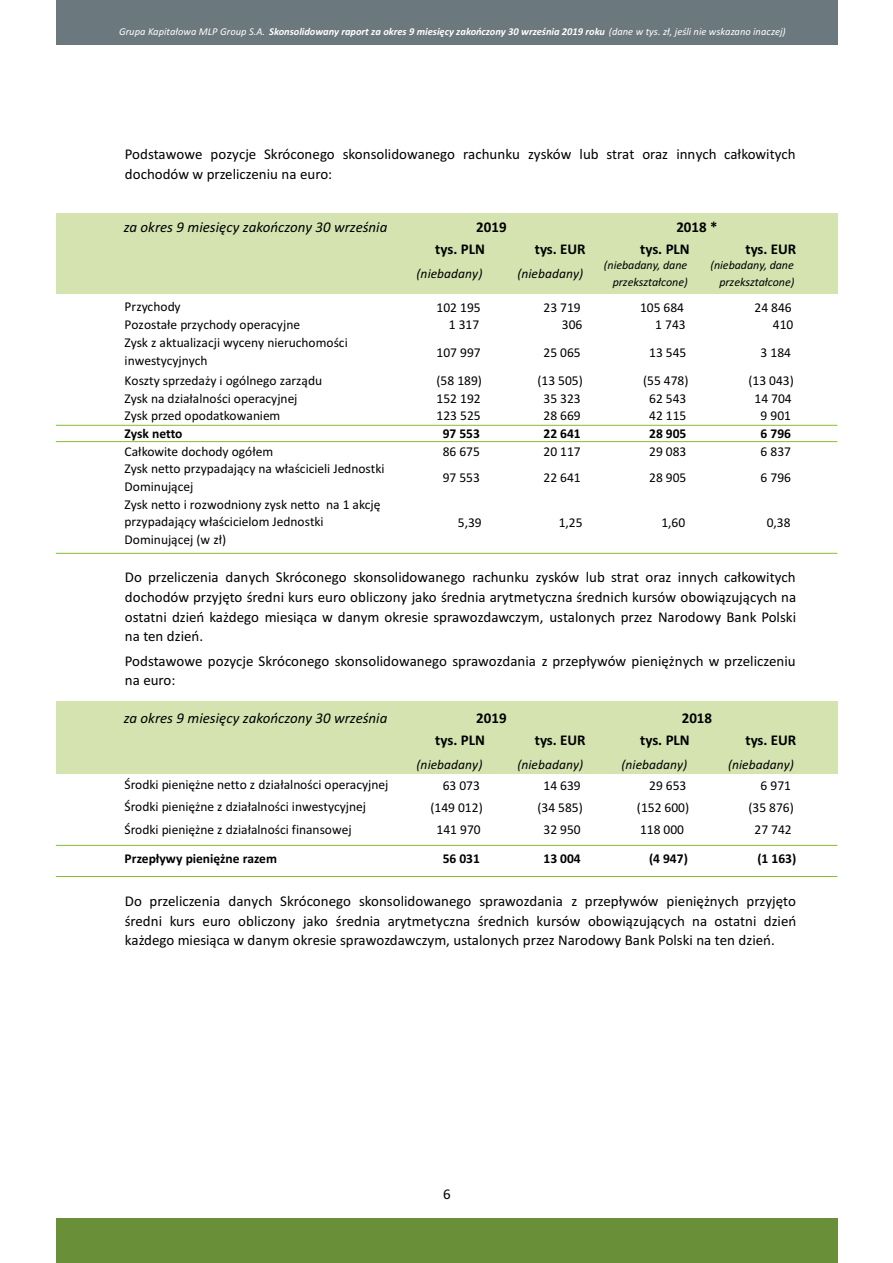
<style>
.page{position:relative;width:893px;height:1263px;background:#fff}
.page>*{position:absolute;margin:0;border:0;box-sizing:border-box;transform-origin:0 0}
.t1{font:15px/19.6px "Calibri";color:#000}
.t2{font:700 15px "Calibri";color:#000}
.t3{font:italic 15px "Calibri";color:#000}
.t4{font:13.5px/17.7px "Calibri";color:#000}
.t5{font:700 13.5px "Calibri";color:#000}
.t6{font:italic 13.5px "Calibri";color:#000}
.t7{font:italic 12px/16.2px "Calibri";letter-spacing:-.01em;color:#000;text-align:right}
.t8{font:italic 10.5px "Calibri";color:#fff}
.s1{font-weight:700}
</style>
<div class="page">
<div style="left:56px;top:213px;width:781px;height:81px;background:#d4e3b0"></div>
<div style="left:56px;top:702px;width:781px;height:72px;background:#d4e3b0"></div>
<div style="left:56px;top:1218px;width:782px;height:45px;background:#698f38"></div>
<div style="left:56px;top:0;width:782px;height:45px;background:#6b787d"></div>
<hr style="left:56px;top:425px;width:781px;height:1px;background:#87bd2e">
<hr style="left:56px;top:441px;width:781px;height:1px;background:#87bd2e">
<hr style="left:56px;top:845px;width:781px;height:1px;background:#87bd2e">
<hr style="left:56px;top:876px;width:781px;height:1px;background:#87bd2e">
<hr style="left:56px;top:553px;width:781px;height:1px;background:#87bd2e">
<p class="t8" style="left:119px;top:27px;width:668px">Grupa Kapitałowa MLP Group S.A. <span class="s1">Skonsolidowany raport za okres 9 miesięcy zakończony 30 września 2019 roku</span> (dane w tys. zł, jeśli nie wskazano inaczej)</p>
<p class="t1" style="left:125px;top:146px;width:672px">Podstawowe pozycje Skróconego skonsolidowanego rachunku zysków lub strat oraz innych całkowitych dochodów w przeliczeniu na euro:</p>
<p class="t3" style="left:124px;top:221px;width:265px">za okres 9 miesięcy zakończony 30 września</p>
<p class="t2" style="left:476px;top:221px;width:32px">2019</p>
<p class="t2" style="left:676px;top:221px;width:43px">2018 *</p>
<p class="t2" style="left:435px;top:242px;width:51px">tys. PLN</p>
<p class="t2" style="left:535px;top:242px;width:52px">tys. EUR</p>
<p class="t2" style="left:640px;top:242px;width:51px">tys. PLN</p>
<p class="t2" style="left:745px;top:242px;width:52px">tys. EUR</p>
<p class="t6" style="left:416px;top:268px;width:67px">(niebadany)</p>
<p class="t6" style="left:517px;top:268px;width:67px">(niebadany)</p>
<p class="t7" style="left:604px;top:258px;width:85px">(niebadany, dane przekształcone)</p>
<p class="t7" style="left:711px;top:258px;width:85px">(niebadany, dane przekształcone)</p>
<p class="t4" style="left:125px;top:299px;width:58px">Przychody</p>
<p class="t4" style="left:437px;top:299px;width:46px">102 195</p>
<p class="t4" style="left:543px;top:299px;width:39px">23 719</p>
<p class="t4" style="left:640px;top:299px;width:46px">105 684</p>
<p class="t4" style="left:754px;top:299px;width:39px">24 846</p>
<p class="t4" style="left:125px;top:317px;width:177px">Pozostałe przychody operacyjne</p>
<p class="t4" style="left:449px;top:317px;width:32px">1 317</p>
<p class="t4" style="left:562px;top:317px;width:22px">306</p>
<p class="t4" style="left:655px;top:317px;width:32px">1 743</p>
<p class="t4" style="left:773px;top:317px;width:22px">410</p>
<p class="t4" style="left:437px;top:345px;width:46px">107 997</p>
<p class="t4" style="left:543px;top:345px;width:39px">25 065</p>
<p class="t4" style="left:649px;top:345px;width:39px">13 545</p>
<p class="t4" style="left:761px;top:345px;width:32px">3 184</p>
<p class="t4" style="left:125px;top:373px;width:199px">Koszty sprzedaży i ogólnego zarządu</p>
<p class="t4" style="left:437px;top:373px;width:47px">(58 189)</p>
<p class="t4" style="left:537px;top:373px;width:47px">(13 505)</p>
<p class="t4" style="left:643px;top:373px;width:47px">(55 478)</p>
<p class="t4" style="left:748px;top:373px;width:47px">(13 043)</p>
<p class="t4" style="left:125px;top:390px;width:174px">Zysk na działalności operacyjnej</p>
<p class="t4" style="left:437px;top:391px;width:46px">152 192</p>
<p class="t4" style="left:543px;top:391px;width:39px">35 323</p>
<p class="t4" style="left:649px;top:391px;width:39px">62 543</p>
<p class="t4" style="left:754px;top:391px;width:39px">14 704</p>
<p class="t4" style="left:125px;top:408px;width:157px">Zysk przed opodatkowaniem</p>
<p class="t4" style="left:437px;top:408px;width:46px">123 525</p>
<p class="t4" style="left:543px;top:408px;width:39px">28 669</p>
<p class="t4" style="left:649px;top:408px;width:39px">42 115</p>
<p class="t4" style="left:761px;top:408px;width:32px">9 901</p>
<p class="t5" style="left:125px;top:428px;width:59px">Zysk netto</p>
<p class="t5" style="left:443px;top:428px;width:39px">97 553</p>
<p class="t5" style="left:543px;top:428px;width:39px">22 641</p>
<p class="t5" style="left:649px;top:428px;width:39px">28 905</p>
<p class="t5" style="left:761px;top:428px;width:32px">6 796</p>
<p class="t4" style="left:125px;top:443px;width:150px">Całkowite dochody ogółem</p>
<p class="t4" style="left:443px;top:443px;width:39px">86 675</p>
<p class="t4" style="left:543px;top:443px;width:39px">20 117</p>
<p class="t4" style="left:649px;top:443px;width:39px">29 083</p>
<p class="t4" style="left:761px;top:443px;width:32px">6 837</p>
<p class="t4" style="left:443px;top:470px;width:39px">97 553</p>
<p class="t4" style="left:543px;top:470px;width:39px">22 641</p>
<p class="t4" style="left:649px;top:470px;width:39px">28 905</p>
<p class="t4" style="left:761px;top:470px;width:32px">6 796</p>
<p class="t4" style="left:458px;top:515px;width:25px">5,39</p>
<p class="t4" style="left:559px;top:515px;width:25px">1,25</p>
<p class="t4" style="left:661px;top:515px;width:25px">1,60</p>
<p class="t4" style="left:767px;top:515px;width:25px">0,38</p>
<p class="t4" style="left:125px;top:335px;width:225px">Zysk z aktualizacji wyceny nieruchomości inwestycyjnych</p>
<p class="t4" style="left:125px;top:461px;width:261px">Zysk netto przypadający na właścicieli Jednostki Dominującej<br>Zysk netto i rozwodniony zysk netto na 1 akcję przypadający właścicielom Jednostki Dominującej (w zł)</p>
<p class="t1" style="left:125px;top:569px;width:673px;text-align:justify">Do przeliczenia danych Skróconego skonsolidowanego rachunku zysków lub strat oraz innych całkowitych dochodów przyjęto średni kurs euro obliczony jako średnia arytmetyczna średnich kursów obowiązujących na ostatni dzień każdego miesiąca w danym okresie sprawozdawczym, ustalonych przez Narodowy Bank Polski na ten dzień.</p>
<p class="t1" style="left:125px;top:652px;width:672px">Podstawowe pozycje Skróconego skonsolidowanego sprawozdania z przepływów pieniężnych w przeliczeniu na euro:</p>
<p class="t3" style="left:124px;top:712px;width:265px">za okres 9 miesięcy zakończony 30 września</p>
<p class="t4" style="left:125px;top:774px;width:265px;line-height:22.4px">Środki pieniężne netto z działalności operacyjnej<br>Środki pieniężne z działalności inwestycyjnej<br>Środki pieniężne z działalności finansowej</p>
<p class="t5" style="left:125px;top:852px;width:154px">Przepływy pieniężne razem</p>
<p class="t2" style="left:476px;top:712px;width:32px">2019</p>
<p class="t2" style="left:682px;top:712px;width:32px">2018</p>
<p class="t2" style="left:435px;top:734px;width:51px">tys. PLN</p>
<p class="t2" style="left:535px;top:734px;width:52px">tys. EUR</p>
<p class="t2" style="left:640px;top:734px;width:51px">tys. PLN</p>
<p class="t2" style="left:745px;top:734px;width:52px">tys. EUR</p>
<p class="t6" style="left:416px;top:759px;width:67px">(niebadany)</p>
<p class="t6" style="left:517px;top:759px;width:67px">(niebadany)</p>
<p class="t6" style="left:621px;top:759px;width:67px">(niebadany)</p>
<p class="t6" style="left:728px;top:759px;width:67px">(niebadany)</p>
<p class="t4" style="left:443px;top:777px;width:39px">63 073</p>
<p class="t4" style="left:543px;top:777px;width:39px">14 639</p>
<p class="t4" style="left:649px;top:777px;width:39px">29 653</p>
<p class="t4" style="left:761px;top:777px;width:32px">6 971</p>
<p class="t4" style="left:430px;top:799px;width:54px">(149 012)</p>
<p class="t4" style="left:537px;top:799px;width:47px">(34 585)</p>
<p class="t4" style="left:637px;top:799px;width:54px">(152 600)</p>
<p class="t4" style="left:748px;top:799px;width:47px">(35 876)</p>
<p class="t4" style="left:437px;top:822px;width:46px">141 970</p>
<p class="t4" style="left:543px;top:822px;width:39px">32 950</p>
<p class="t4" style="left:640px;top:822px;width:46px">118 000</p>
<p class="t4" style="left:754px;top:822px;width:39px">27 742</p>
<p class="t5" style="left:443px;top:853px;width:39px">56 031</p>
<p class="t5" style="left:543px;top:853px;width:39px">13 004</p>
<p class="t5" style="left:649px;top:853px;width:40px">(4 947)</p>
<p class="t5" style="left:758px;top:853px;width:40px">(1 163)</p>
<p class="t1" style="left:125px;top:892px;width:673px;text-align:justify">Do przeliczenia danych Skróconego skonsolidowanego sprawozdania z przepływów pieniężnych przyjęto średni kurs euro obliczony jako średnia arytmetyczna średnich kursów obowiązujących na ostatni dzień każdego miesiąca w danym okresie sprawozdawczym, ustalonych przez Narodowy Bank Polski na ten dzień.</p>
<p class="t1" style="left:443px;top:1185px;width:9px">6</p>
</div>
